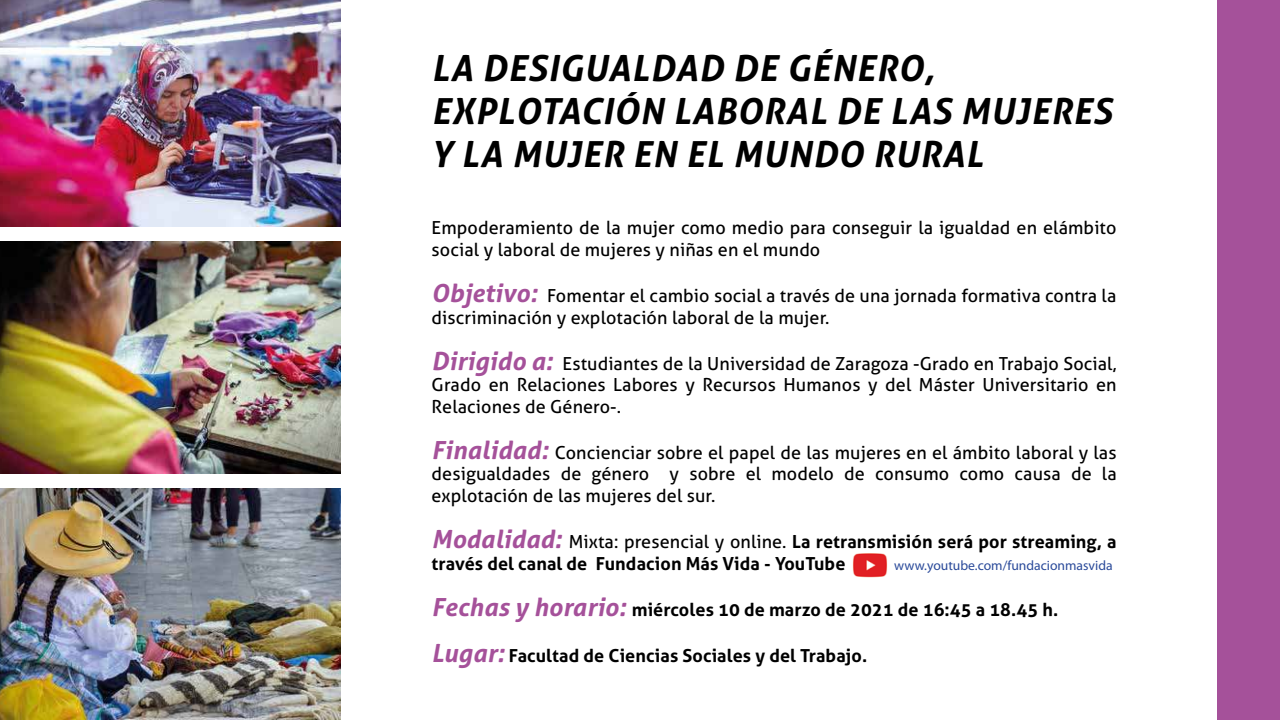
<style>
.page{position:relative;width:1280px;height:720px;background:#fff}
.page>*{position:absolute;margin:0;border:0;box-sizing:border-box;transform-origin:0 0}
.t1{font:italic 700 36px/43.2px "Aller";letter-spacing:.025em;color:#000}
.t2{font:18px/21.6px "Aller";letter-spacing:.005em;color:#000}
.t3{font:700 18px/21.6px "Aller";letter-spacing:.005em;color:#000}
.t4{font:13.7px "Myriad Pro";color:#2a4a9a}
.s1{font-weight:700;font-style:italic;font-size:25px;color:#a5519a}
.s2{font-style:italic;font-size:25px;color:#a5519a}
.s3{font-weight:400}
</style>
<div class="page">
<img style="left:852px;top:553px;width:36px;height:25px">
<img style="left:0;top:0;width:341px;height:227px">
<div style="left:1218px;top:0;width:62px;height:720px;background:#a5519a"></div>
<img style="left:0;top:242px;width:341px;height:231px">
<img style="left:0;top:488px;width:341px;height:232px">
<h1 class="t1" style="left:432px;top:48px;width:682px">LA DESIGUALDAD DE GÉNERO,<br>EXPLOTACIÓN LABORAL DE LAS MUJERES<br>Y LA MUJER EN EL MUNDO RURAL</h1>
<p class="t2" style="left:432px;top:219px;width:686px">Empoderamiento de la mujer como medio para conseguir la igualdad en elámbito social y laboral de mujeres y niñas en el mundo</p>
<p class="t2" style="left:432px;top:287px;width:686px"><span class="s1">Objetivo:</span> Fomentar el cambio social a través de una jornada formativa contra la discriminación y explotación laboral de la mujer.</p>
<p class="t2" style="left:432px;top:354px;width:687px;text-align:justify"><span class="s1">Dirigido a:</span> Estudiantes de la Universidad de Zaragoza -Grado en Trabajo Social, Grado en Relaciones Labores y Recursos Humanos y del Máster Universitario en Relaciones de Género-.</p>
<p class="t2" style="left:432px;top:444px;width:687px;text-align:justify"><span class="s1">Finalidad:</span> Concienciar sobre el papel de las mujeres en el ámbito laboral y las desigualdades de género y sobre el modelo de consumo como causa de la explotación de las mujeres del sur.</p>
<p class="t3" style="left:432px;top:533px;width:687px"><span class="s2">Modalidad:</span> <span class="s3">Mixta: presencial y online.</span> La retransmisión será por streaming, a través del canal de Fundacion Más Vida - YouTube</p>
<p class="t3" style="left:432px;top:600px;width:628px"><span class="s2">Fechas y horario:</span> miércoles 10 de marzo de 2021 de 16:45 a 18.45 h.</p>
<p class="t3" style="left:432px;top:646px;width:437px"><span class="s2">Lugar:</span> Facultad de Ciencias Sociales y del Trabajo.</p>
<p class="t4" style="left:894px;top:560px;width:220px">www.youtube.com/fundacionmasvida</p>
</div>
